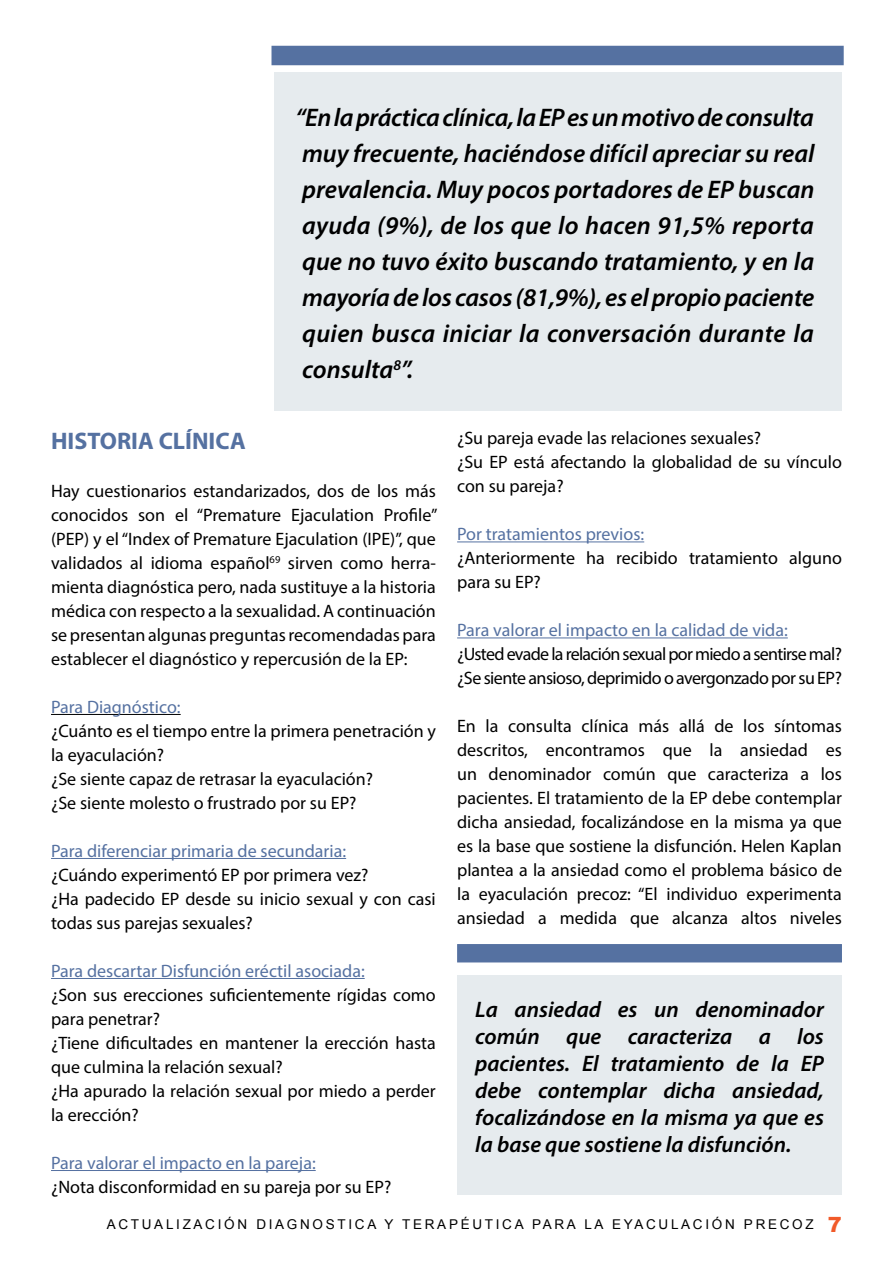
<style>
.page{position:relative;width:893px;height:1263px;background:#fff}
.page>*{position:absolute;margin:0;border:0;box-sizing:border-box;transform-origin:0 0}
.t1{font:italic 600 25.5px/36px "Myriad Pro";letter-spacing:.015em;color:#000;text-align:justify}
.t2{font:700 24px "Myriad Pro";color:#5571a1}
.t3{font:italic 600 22.5px/27px "Myriad Pro";color:#000;text-align:justify}
.t4{font:18px/24px "Myriad Pro";color:#000}
.t5{font:18px "Myriad Pro";color:#5571a1}
.t6{font:18px/24px "Myriad Pro";letter-spacing:-.04em;color:#000}
.t7{font:13.5px "Arial";letter-spacing:.2em;color:#000}
.s1{font-weight:900;font-size:21px;color:#f15a29}
</style>
<div class="page">
<hr style="left:51px;top:714px;width:130px;height:1px;background:#000">
<hr style="left:51px;top:858px;width:295px;height:1px;background:#5571a1">
<hr style="left:51px;top:978px;width:314px;height:1px;background:#5571a1">
<hr style="left:51px;top:1170px;width:265px;height:1px;background:#5571a1">
<hr style="left:457px;top:541px;width:187px;height:1px;background:#5571a1">
<hr style="left:457px;top:637px;width:331px;height:1px;background:#5571a1">
<div style="left:274px;top:72px;width:568px;height:338px;background:#e6ebee"></div>
<div style="left:271px;top:46px;width:573px;height:19px;background:#5571a1"></div>
<div style="left:457px;top:975px;width:385px;height:220px;background:#e6ebee"></div>
<div style="left:457px;top:944px;width:385px;height:18px;background:#5571a1"></div>
<p class="t1" style="left:295px;top:99px;width:521px">“En la práctica clínica, la EP es un motivo de consulta muy frecuente, haciéndose difícil apreciar su real prevalencia. Muy pocos portadores de EP buscan ayuda (9%), de los que lo hacen 91,5% reporta que no tuvo éxito buscando tratamiento, y en la mayoría de los casos (81,9%), es el propio paciente quien busca iniciar la conversación durante la consulta<sup>8</sup>”.</p>
<h2 class="t2" style="left:51px;top:425px;width:196px">HISTORIA CLÍNICA</h2>
<p class="t4" style="left:51px;top:478px;width:388px;text-align:justify">Hay cuestionarios estandarizados, dos de los más conocidos son el “Premature Ejaculation Profile” (PEP) y el “Index of Premature Ejaculation (IPE)”, que validados al idioma español<sup>69</sup> sirven como herra&shy;mienta diagnóstica pero, nada sustituye a la historia médica con respecto a la sexualidad. A continuación se presentan algunas preguntas recomendadas para establecer el diagnóstico y repercusión de la EP:</p>
<p class="t5" style="left:51px;top:695px;width:131px">Para Diagnóstico:</p>
<p class="t4" style="left:51px;top:718px;width:386px">¿Cuánto es el tiempo entre la primera penetración y la eyaculación?<br>¿Se siente capaz de retrasar la eyaculación?<br>¿Se siente molesto o frustrado por su EP?</p>
<p class="t5" style="left:51px;top:839px;width:297px">Para diferenciar primaria de secundaria:</p>
<p class="t4" style="left:51px;top:862px;width:386px">¿Cuándo experimentó EP por primera vez?<br>¿Ha padecido EP desde su inicio sexual y con casi todas sus parejas sexuales?</p>
<p class="t5" style="left:51px;top:959px;width:315px">Para descartar Disfunción eréctil asociada:</p>
<p class="t4" style="left:51px;top:982px;width:386px">¿Son sus erecciones suficientemente rígidas como para penetrar?<br>¿Tiene dificultades en mantener la erección hasta que culmina la relación sexual?<br>¿Ha apurado la relación sexual por miedo a perder la erección?</p>
<p class="t5" style="left:51px;top:1151px;width:266px">Para valorar el impacto en la pareja:</p>
<p class="t4" style="left:51px;top:1174px;width:342px">¿Nota disconformidad en su pareja por su EP?</p>
<p class="t4" style="left:457px;top:426px;width:386px">¿Su pareja evade las relaciones sexuales?<br>¿Su EP está afectando la globalidad de su vínculo con su pareja?</p>
<p class="t5" style="left:457px;top:523px;width:189px">Por tratamientos previos:</p>
<p class="t4" style="left:457px;top:546px;width:386px">¿Anteriormente ha recibido tratamiento alguno para su EP?</p>
<p class="t5" style="left:457px;top:619px;width:332px">Para valorar el impacto en la calidad de vida:</p>
<p class="t6" style="left:457px;top:642px;width:386px">¿Usted evade la relación sexual por miedo a sentirse mal? ¿Se siente ansioso, deprimido o avergonzado por su EP?</p>
<p class="t4" style="left:457px;top:714px;width:386px;text-align:justify">En la consulta clínica más allá de los síntomas descritos, encontramos que la ansiedad es un denominador común que caracteriza a los pacientes. El tratamiento de la EP debe contemplar dicha ansiedad, focalizándose en la misma ya que es la base que sostiene la disfunción. Helen Kaplan plantea a la ansiedad como el problema básico de la eyaculación precoz: “El individuo experimenta ansiedad a medida que alcanza altos niveles</p>
<p class="t3" style="left:475px;top:995px;width:350px">La ansiedad es un denominador común que caracteriza a los pacientes. El tratamiento de la EP debe contemplar dicha ansiedad, focalizándose en la misma ya que es la base que sostiene la disfunción.</p>
<p class="t7" style="left:107px;top:1216px;width:737px">ACTUALIZACIÓN DIAGNOSTICA Y TERAPÉUTICA PARA LA EYACULACIÓN PRECOZ <span class="s1">7</span></p>
</div>
